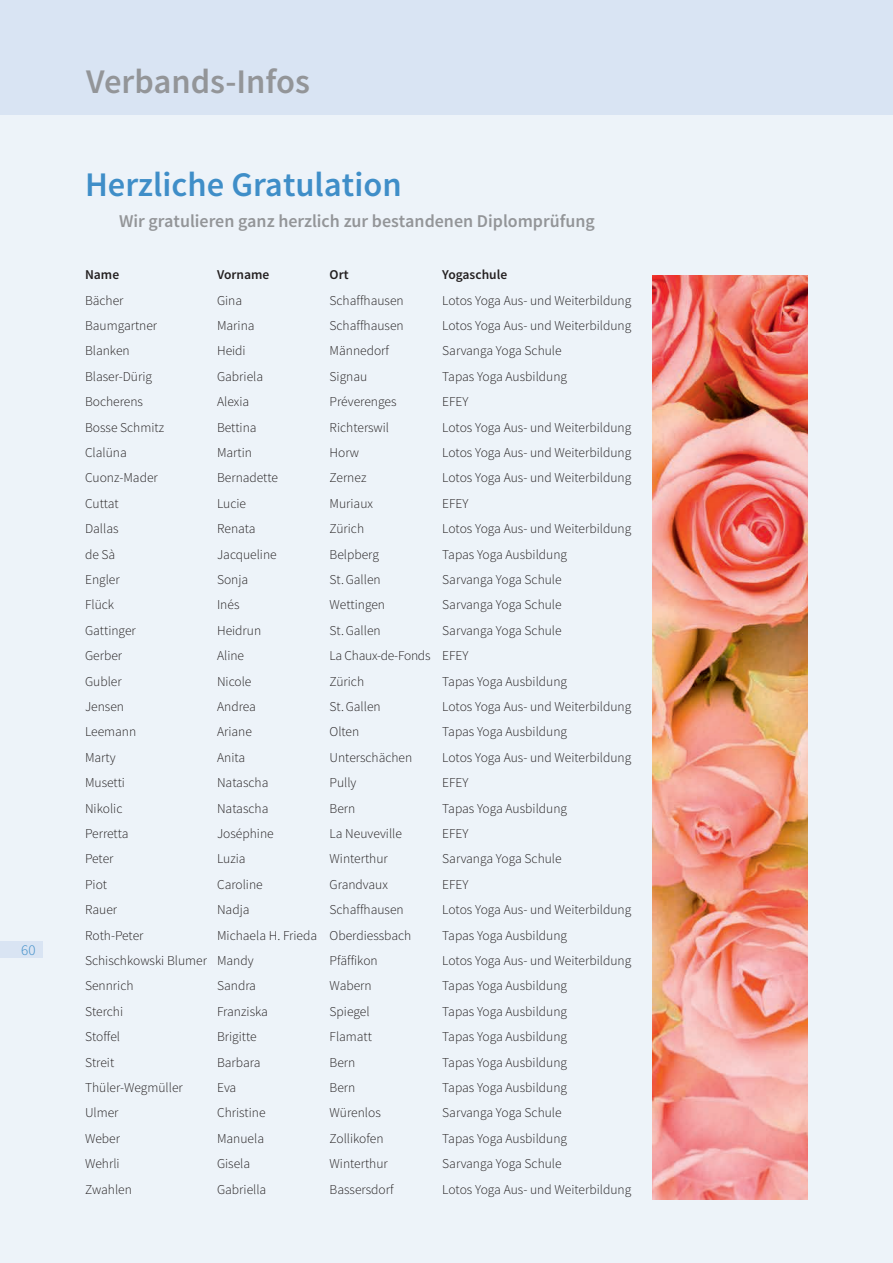
<style>
.page{position:relative;width:893px;height:1263px;background:#fff}
.page>*{position:absolute;margin:0;border:0;box-sizing:border-box;transform-origin:0 0}
.t1{font:600 34.5px "Source Sans Pro";color:#3f8ec8}
.t2{font:600 34.5px "Source Sans Pro";color:#939598}
.t3{font:600 18px "Source Sans Pro";color:#939598}
.t4{font:300 15px "Source Sans Pro";color:#3f8ec8}
.t5{font:300 13.5px "Source Sans Pro";color:#231f20}
.t6{font:600 13.5px "Source Sans Pro";color:#231f20}
.t7{font:300 13.5px "Source Sans Pro";letter-spacing:-.02em;color:#231f20}
</style>
<div class="page">
<div style="left:0;top:115px;width:893px;height:1148px;background:#edf3f9"></div>
<div style="left:0;top:0;width:893px;height:115px;background:#d9e4f3"></div>
<div style="left:0;top:941px;width:43px;height:16px;background:#d9e4f3"></div>
<img style="left:653px;top:275px;width:155px;height:924px">
<p class="t4" style="left:21px;top:941px;width:16px">60</p>
<h1 class="t2" style="left:86px;top:60px;width:225px">Verbands-Infos</h1>
<h1 class="t1" style="left:85px;top:163px;width:318px">Herzliche Gratulation</h1>
<h2 class="t3" style="left:119px;top:210px;width:477px">Wir gratulieren ganz herzlich zur bestandenen Diplomprüfung</h2>
<p class="t6" style="left:85px;top:266px;width:36px">Name</p>
<p class="t6" style="left:217px;top:266px;width:54px">Vorname</p>
<p class="t6" style="left:330px;top:266px;width:21px">Ort</p>
<p class="t6" style="left:442px;top:266px;width:66px">Yogaschule</p>
<p class="t5" style="left:85px;top:292px;width:40px">Bächer</p>
<p class="t5" style="left:217px;top:292px;width:27px">Gina</p>
<p class="t5" style="left:330px;top:292px;width:76px">Schaffhausen</p>
<p class="t5" style="left:442px;top:292px;width:190px">Lotos Yoga Aus- und Weiterbildung</p>
<p class="t5" style="left:85px;top:317px;width:74px">Baumgartner</p>
<p class="t5" style="left:217px;top:317px;width:39px">Marina</p>
<p class="t5" style="left:330px;top:317px;width:76px">Schaffhausen</p>
<p class="t5" style="left:442px;top:317px;width:190px">Lotos Yoga Aus- und Weiterbildung</p>
<p class="t5" style="left:85px;top:343px;width:46px">Blanken</p>
<p class="t5" style="left:217px;top:343px;width:30px">Heidi</p>
<p class="t5" style="left:330px;top:343px;width:61px">Männedorf</p>
<p class="t5" style="left:442px;top:343px;width:121px">Sarvanga Yoga Schule</p>
<p class="t5" style="left:85px;top:368px;width:69px">Blaser-Dürig</p>
<p class="t5" style="left:217px;top:368px;width:48px">Gabriela</p>
<p class="t5" style="left:330px;top:368px;width:39px">Signau</p>
<p class="t5" style="left:442px;top:368px;width:126px">Tapas Yoga Ausbildung</p>
<p class="t5" style="left:85px;top:394px;width:60px">Bocherens</p>
<p class="t5" style="left:217px;top:394px;width:34px">Alexia</p>
<p class="t5" style="left:330px;top:394px;width:69px">Préverenges</p>
<p class="t5" style="left:442px;top:394px;width:28px">EFEY</p>
<p class="t5" style="left:85px;top:419px;width:81px">Bosse Schmitz</p>
<p class="t5" style="left:217px;top:419px;width:41px">Bettina</p>
<p class="t5" style="left:330px;top:419px;width:61px">Richterswil</p>
<p class="t5" style="left:442px;top:419px;width:190px">Lotos Yoga Aus- und Weiterbildung</p>
<p class="t5" style="left:85px;top:444px;width:43px">Clalüna</p>
<p class="t5" style="left:217px;top:444px;width:37px">Martin</p>
<p class="t5" style="left:330px;top:444px;width:31px">Horw</p>
<p class="t5" style="left:442px;top:444px;width:190px">Lotos Yoga Aus- und Weiterbildung</p>
<p class="t5" style="left:85px;top:470px;width:74px">Cuonz-Mader</p>
<p class="t5" style="left:217px;top:470px;width:63px">Bernadette</p>
<p class="t5" style="left:330px;top:470px;width:38px">Zernez</p>
<p class="t5" style="left:442px;top:470px;width:190px">Lotos Yoga Aus- und Weiterbildung</p>
<p class="t5" style="left:85px;top:495px;width:35px">Cuttat</p>
<p class="t5" style="left:217px;top:495px;width:30px">Lucie</p>
<p class="t5" style="left:330px;top:495px;width:45px">Muriaux</p>
<p class="t5" style="left:442px;top:495px;width:28px">EFEY</p>
<p class="t5" style="left:85px;top:520px;width:35px">Dallas</p>
<p class="t5" style="left:217px;top:520px;width:40px">Renata</p>
<p class="t5" style="left:330px;top:520px;width:36px">Zürich</p>
<p class="t5" style="left:442px;top:520px;width:190px">Lotos Yoga Aus- und Weiterbildung</p>
<p class="t5" style="left:85px;top:546px;width:32px">de Sà</p>
<p class="t5" style="left:217px;top:546px;width:61px">Jacqueline</p>
<p class="t5" style="left:330px;top:546px;width:51px">Belpberg</p>
<p class="t5" style="left:442px;top:546px;width:126px">Tapas Yoga Ausbildung</p>
<p class="t5" style="left:85px;top:571px;width:36px">Engler</p>
<p class="t5" style="left:217px;top:571px;width:33px">Sonja</p>
<p class="t5" style="left:330px;top:571px;width:53px">St.Gallen</p>
<p class="t5" style="left:442px;top:571px;width:121px">Sarvanga Yoga Schule</p>
<p class="t5" style="left:85px;top:597px;width:31px">Flück</p>
<p class="t5" style="left:217px;top:597px;width:24px">Inés</p>
<p class="t5" style="left:330px;top:597px;width:57px">Wettingen</p>
<p class="t5" style="left:442px;top:597px;width:121px">Sarvanga Yoga Schule</p>
<p class="t5" style="left:85px;top:622px;width:52px">Gattinger</p>
<p class="t5" style="left:217px;top:622px;width:46px">Heidrun</p>
<p class="t5" style="left:330px;top:622px;width:53px">St.Gallen</p>
<p class="t5" style="left:442px;top:622px;width:121px">Sarvanga Yoga Schule</p>
<p class="t5" style="left:85px;top:647px;width:39px">Gerber</p>
<p class="t5" style="left:217px;top:647px;width:29px">Aline</p>
<p class="t7" style="left:330px;top:647px;width:141px">La Chaux-de-Fonds EFEY</p>
<p class="t5" style="left:85px;top:673px;width:38px">Gubler</p>
<p class="t5" style="left:217px;top:673px;width:36px">Nicole</p>
<p class="t5" style="left:330px;top:673px;width:36px">Zürich</p>
<p class="t5" style="left:442px;top:673px;width:126px">Tapas Yoga Ausbildung</p>
<p class="t5" style="left:85px;top:698px;width:41px">Jensen</p>
<p class="t5" style="left:217px;top:698px;width:40px">Andrea</p>
<p class="t5" style="left:330px;top:698px;width:53px">St.Gallen</p>
<p class="t5" style="left:442px;top:698px;width:190px">Lotos Yoga Aus- und Weiterbildung</p>
<p class="t5" style="left:85px;top:724px;width:53px">Leemann</p>
<p class="t5" style="left:217px;top:724px;width:36px">Ariane</p>
<p class="t5" style="left:330px;top:724px;width:31px">Olten</p>
<p class="t5" style="left:442px;top:724px;width:126px">Tapas Yoga Ausbildung</p>
<p class="t5" style="left:85px;top:749px;width:32px">Marty</p>
<p class="t5" style="left:217px;top:749px;width:30px">Anita</p>
<p class="t5" style="left:330px;top:749px;width:84px">Unterschächen</p>
<p class="t5" style="left:442px;top:749px;width:190px">Lotos Yoga Aus- und Weiterbildung</p>
<p class="t5" style="left:85px;top:774px;width:42px">Musetti</p>
<p class="t5" style="left:217px;top:774px;width:53px">Natascha</p>
<p class="t5" style="left:330px;top:774px;width:28px">Pully</p>
<p class="t5" style="left:442px;top:774px;width:28px">EFEY</p>
<p class="t5" style="left:85px;top:800px;width:39px">Nikolic</p>
<p class="t5" style="left:217px;top:800px;width:53px">Natascha</p>
<p class="t5" style="left:330px;top:800px;width:27px">Bern</p>
<p class="t5" style="left:442px;top:800px;width:126px">Tapas Yoga Ausbildung</p>
<p class="t5" style="left:85px;top:825px;width:45px">Perretta</p>
<p class="t5" style="left:217px;top:825px;width:58px">Joséphine</p>
<p class="t5" style="left:330px;top:825px;width:74px">La Neuveville</p>
<p class="t5" style="left:442px;top:825px;width:28px">EFEY</p>
<p class="t5" style="left:85px;top:851px;width:30px">Peter</p>
<p class="t5" style="left:217px;top:851px;width:30px">Luzia</p>
<p class="t5" style="left:330px;top:851px;width:60px">Winterthur</p>
<p class="t5" style="left:442px;top:851px;width:121px">Sarvanga Yoga Schule</p>
<p class="t5" style="left:85px;top:876px;width:24px">Piot</p>
<p class="t5" style="left:217px;top:876px;width:47px">Caroline</p>
<p class="t5" style="left:330px;top:876px;width:60px">Grandvaux</p>
<p class="t5" style="left:442px;top:876px;width:28px">EFEY</p>
<p class="t5" style="left:85px;top:901px;width:34px">Rauer</p>
<p class="t5" style="left:217px;top:901px;width:34px">Nadja</p>
<p class="t5" style="left:330px;top:901px;width:76px">Schaffhausen</p>
<p class="t5" style="left:442px;top:901px;width:190px">Lotos Yoga Aus- und Weiterbildung</p>
<p class="t5" style="left:85px;top:927px;width:60px">Roth-Peter</p>
<p class="t5" style="left:217px;top:927px;width:196px">Michaela H. Frieda Oberdiessbach</p>
<p class="t5" style="left:442px;top:927px;width:126px">Tapas Yoga Ausbildung</p>
<p class="t5" style="left:85px;top:952px;width:170px">Schischkowski Blumer Mandy</p>
<p class="t5" style="left:330px;top:952px;width:50px">Pfäffikon</p>
<p class="t5" style="left:442px;top:952px;width:190px">Lotos Yoga Aus- und Weiterbildung</p>
<p class="t5" style="left:85px;top:978px;width:50px">Sennrich</p>
<p class="t5" style="left:217px;top:978px;width:41px">Sandra</p>
<p class="t5" style="left:330px;top:978px;width:44px">Wabern</p>
<p class="t5" style="left:442px;top:978px;width:126px">Tapas Yoga Ausbildung</p>
<p class="t5" style="left:85px;top:1003px;width:40px">Sterchi</p>
<p class="t5" style="left:217px;top:1003px;width:52px">Franziska</p>
<p class="t5" style="left:330px;top:1003px;width:42px">Spiegel</p>
<p class="t5" style="left:442px;top:1003px;width:126px">Tapas Yoga Ausbildung</p>
<p class="t5" style="left:85px;top:1028px;width:37px">Stoffel</p>
<p class="t5" style="left:217px;top:1028px;width:41px">Brigitte</p>
<p class="t5" style="left:330px;top:1028px;width:44px">Flamatt</p>
<p class="t5" style="left:442px;top:1028px;width:126px">Tapas Yoga Ausbildung</p>
<p class="t5" style="left:85px;top:1054px;width:31px">Streit</p>
<p class="t5" style="left:217px;top:1054px;width:45px">Barbara</p>
<p class="t5" style="left:330px;top:1054px;width:27px">Bern</p>
<p class="t5" style="left:442px;top:1054px;width:126px">Tapas Yoga Ausbildung</p>
<p class="t5" style="left:85px;top:1079px;width:99px">Thüler-Wegmüller</p>
<p class="t5" style="left:217px;top:1079px;width:21px">Eva</p>
<p class="t5" style="left:330px;top:1079px;width:27px">Bern</p>
<p class="t5" style="left:442px;top:1079px;width:126px">Tapas Yoga Ausbildung</p>
<p class="t5" style="left:85px;top:1105px;width:35px">Ulmer</p>
<p class="t5" style="left:217px;top:1105px;width:50px">Christine</p>
<p class="t5" style="left:330px;top:1105px;width:53px">Würenlos</p>
<p class="t5" style="left:442px;top:1105px;width:121px">Sarvanga Yoga Schule</p>
<p class="t5" style="left:85px;top:1130px;width:37px">Weber</p>
<p class="t5" style="left:217px;top:1130px;width:49px">Manuela</p>
<p class="t5" style="left:330px;top:1130px;width:56px">Zollikofen</p>
<p class="t5" style="left:442px;top:1130px;width:126px">Tapas Yoga Ausbildung</p>
<p class="t5" style="left:85px;top:1155px;width:36px">Wehrli</p>
<p class="t5" style="left:217px;top:1155px;width:35px">Gisela</p>
<p class="t5" style="left:330px;top:1155px;width:60px">Winterthur</p>
<p class="t5" style="left:442px;top:1155px;width:121px">Sarvanga Yoga Schule</p>
<p class="t5" style="left:85px;top:1181px;width:48px">Zwahlen</p>
<p class="t5" style="left:217px;top:1181px;width:51px">Gabriella</p>
<p class="t5" style="left:330px;top:1181px;width:66px">Bassersdorf</p>
<p class="t5" style="left:442px;top:1181px;width:190px">Lotos Yoga Aus- und Weiterbildung</p>
</div>
